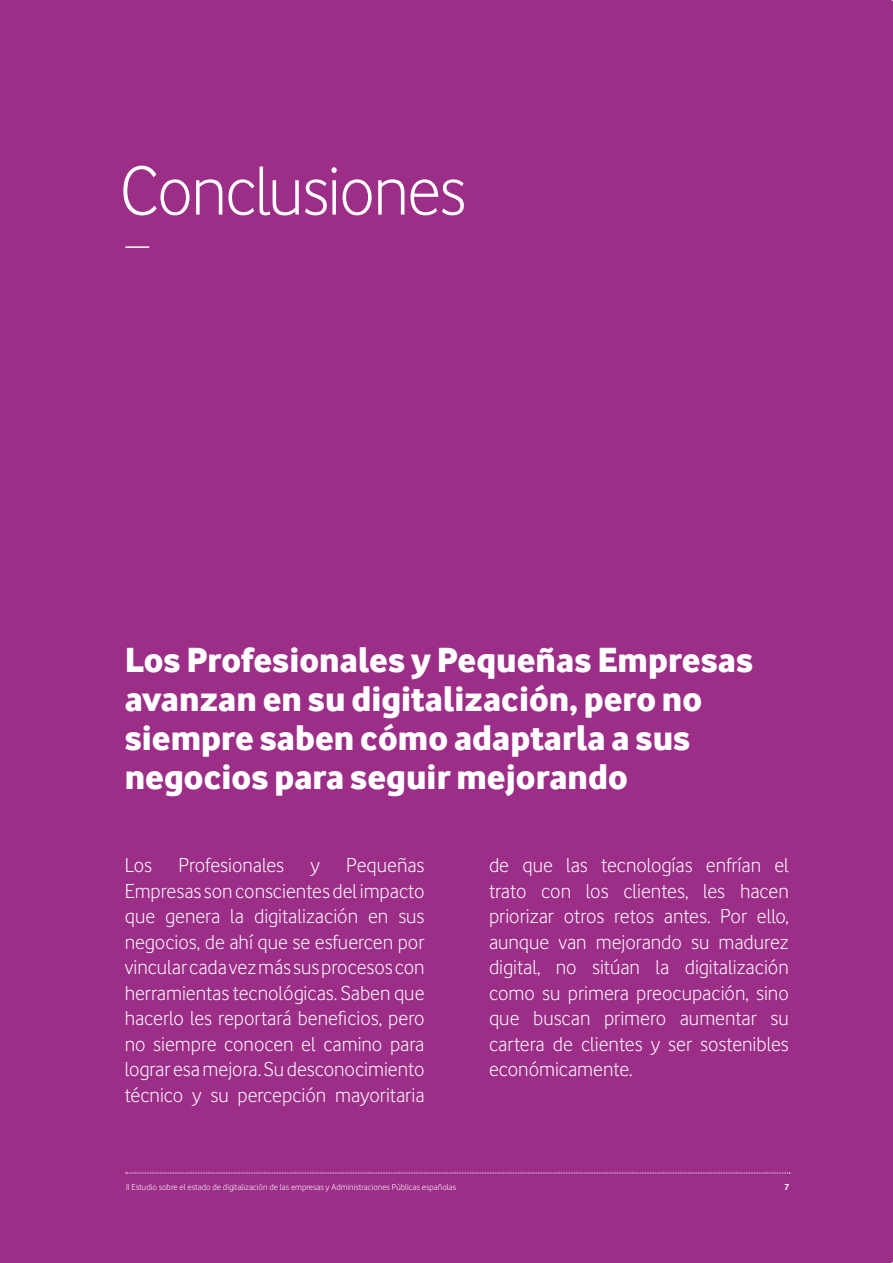
<style>
.page{position:relative;width:893px;height:1263px;background:#9d2e88}
.page>*{position:absolute;margin:0;border:0;box-sizing:border-box;transform-origin:0 0}
.t1{font:72px "Vodafone Lt";letter-spacing:-.025em;color:#fff}
.t2{font:36px/39px "Vodafone Ex B";color:#fff}
.t3{font:21px/25.5px "Vodafone Lt";color:#fff;text-align:justify}
.t4{font:9px "Vodafone Lt";color:#fff}
.t5{font:700 9px "Vodafone Rg";color:#fff}
</style>
<div class="page">
<hr style="left:125px;top:246px;width:24px;height:2px;background:#fff">
<svg style="left:126px;top:1172px;width:664px;height:1px"></svg>
<h1 class="t1" style="left:120px;top:150px;width:348px">Conclusiones</h1>
<h2 class="t2" style="left:125px;top:639px;width:630px">Los Profesionales y Pequeñas Empresas avanzan en su digitalización, pero no siempre saben cómo adaptarla a sus negocios para seguir mejorando</h2>
<p class="t3" style="left:125px;top:852px;width:301px;text-indent:222px">Pequeñas Empresas son conscientes del impacto que genera la digitalización en sus negocios, de ahí que se esfuercen por vincular cada vez más sus procesos con herramientas tecnológicas. Saben que hacerlo les reportará beneficios, pero no siempre conocen el camino para lograr esa mejora. Su desconocimiento técnico y su percepción mayoritaria</p>
<p class="t3" style="left:489px;top:852px;width:301px">de que las tecnologías enfrían el trato con los clientes, les hacen priorizar otros retos antes. Por ello, aunque van mejorando su madurez digital, no sitúan la digitalización como su primera preocupación, sino que buscan primero aumentar su cartera de clientes y ser sostenibles económicamente.</p>
<p class="t3" style="left:125px;top:852px;width:29px">Los</p>
<p class="t3" style="left:179px;top:852px;width:107px">Profesionales</p>
<p class="t3" style="left:311px;top:852px;width:11px">y</p>
<p class="t4" style="left:126px;top:1182px;width:332px">II Estudio sobre el estado de digitalización de las empresas y Administraciones Públicas españolas</p>
<p class="t5" style="left:784px;top:1182px;width:6px">7</p>
</div>
